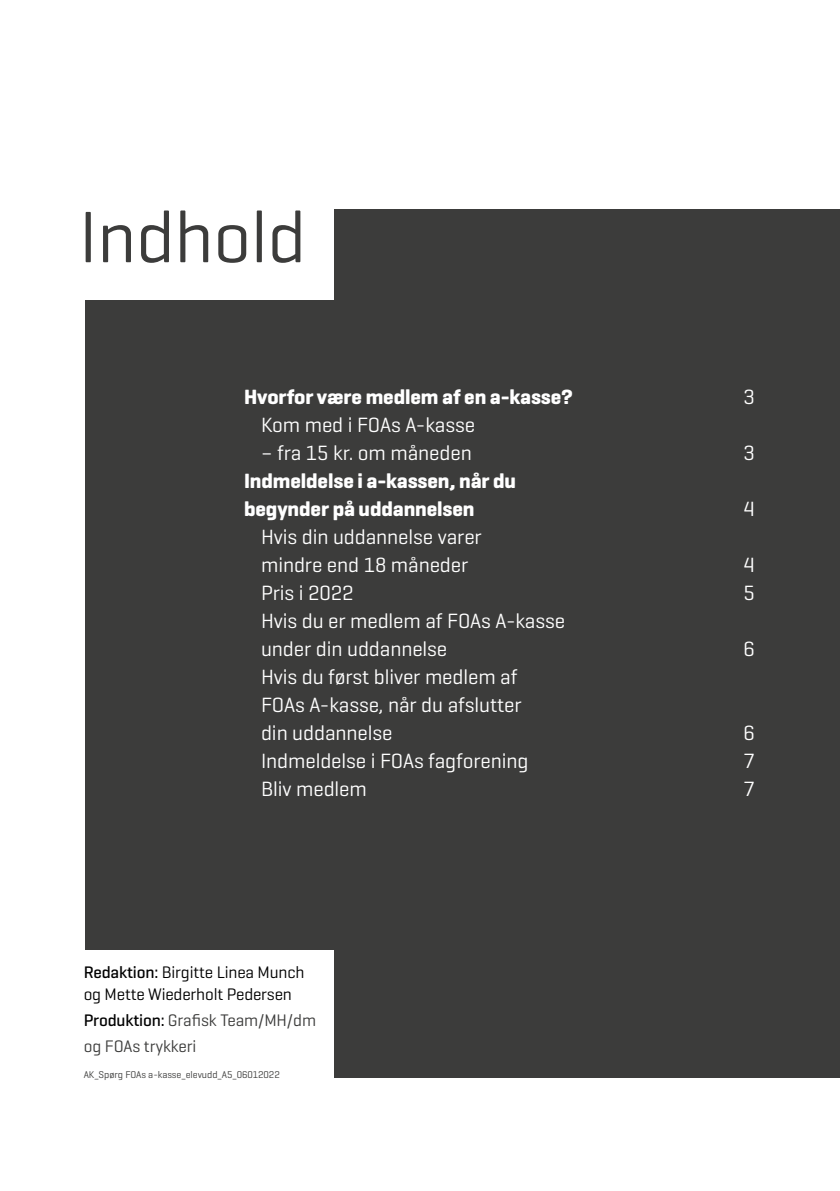
<style>
.page{position:relative;width:840px;height:1191px;background:#fff}
.page>*{position:absolute;margin:0;border:0;box-sizing:border-box;transform-origin:0 0}
.t1{font:74px "Geogrotesque";letter-spacing:-.005em;color:#3c3c3b}
.t2{font:21px/28px "Geogrotesque";letter-spacing:-.005em;color:#fff}
.t3{font:700 21px/28px "Geogrotesque";letter-spacing:-.005em;color:#fff}
.t4{font:17px/22px "Geogrotesque";letter-spacing:-.01em;color:#000}
.t5{font:17px/26px "Geogrotesque";letter-spacing:-.005em;color:#3c3c3b}
.t6{font:10px "Geogrotesque";letter-spacing:-.005em;color:#3c3c3b}
.s1{font-weight:500}
.s2{font-weight:500;color:#000}
</style>
<div class="page">
<div style="left:85px;top:210px;width:754px;height:868px;background:#3c3c3b"></div>
<div style="left:79px;top:207px;width:254px;height:93px;background:#fff"></div>
<div style="left:84px;top:950px;width:249px;height:241px;background:#fff"></div>
<h1 class="t1" style="left:79px;top:191px;width:229px">Indhold</h1>
<p class="t3" style="left:244px;top:382px;width:330px">Hvorfor være medlem af en a-kasse?</p>
<p class="t2" style="left:743px;top:382px;width:13px">3</p>
<p class="t2" style="left:261px;top:410px;width:215px">Kom med i FOAs A-kasse</p>
<p class="t2" style="left:261px;top:438px;width:212px">– fra 15 kr. om måneden</p>
<p class="t2" style="left:743px;top:438px;width:13px">3</p>
<p class="t3" style="left:244px;top:466px;width:273px">Indmeldelse i a-kassen, når du begynder på uddannelsen</p>
<p class="t2" style="left:743px;top:494px;width:13px">4</p>
<p class="t2" style="left:261px;top:522px;width:222px">Hvis din uddannelse varer mindre end 18 måneder</p>
<p class="t2" style="left:743px;top:550px;width:13px">4</p>
<p class="t2" style="left:261px;top:578px;width:94px">Pris i 2022</p>
<p class="t2" style="left:743px;top:578px;width:13px">5</p>
<p class="t2" style="left:261px;top:606px;width:305px">Hvis du er medlem af FOAs A-kasse under din uddannelse</p>
<p class="t2" style="left:743px;top:634px;width:13px">6</p>
<p class="t2" style="left:261px;top:662px;width:262px">Hvis du først bliver medlem af<br>FOAs A-kasse, når du afslutter din uddannelse</p>
<p class="t2" style="left:743px;top:718px;width:13px">6</p>
<p class="t2" style="left:261px;top:746px;width:269px">Indmeldelse i FOAs fagforening</p>
<p class="t2" style="left:743px;top:746px;width:13px">7</p>
<p class="t2" style="left:261px;top:774px;width:107px">Bliv medlem</p>
<p class="t2" style="left:743px;top:774px;width:13px">7</p>
<p class="t4" style="left:84px;top:960px;width:222px"><span class="s1">Redaktion:</span> Birgitte Linea Munch og Mette Wiederholt Pedersen</p>
<p class="t5" style="left:84px;top:1006px;width:234px"><span class="s2">Produktion:</span> Grafisk Team/MH/dm og FOAs trykkeri</p>
<p class="t6" style="left:84px;top:1068px;width:197px">AK_Spørg FOAs a-kasse_elevudd_A5_06012022</p>
</div>
